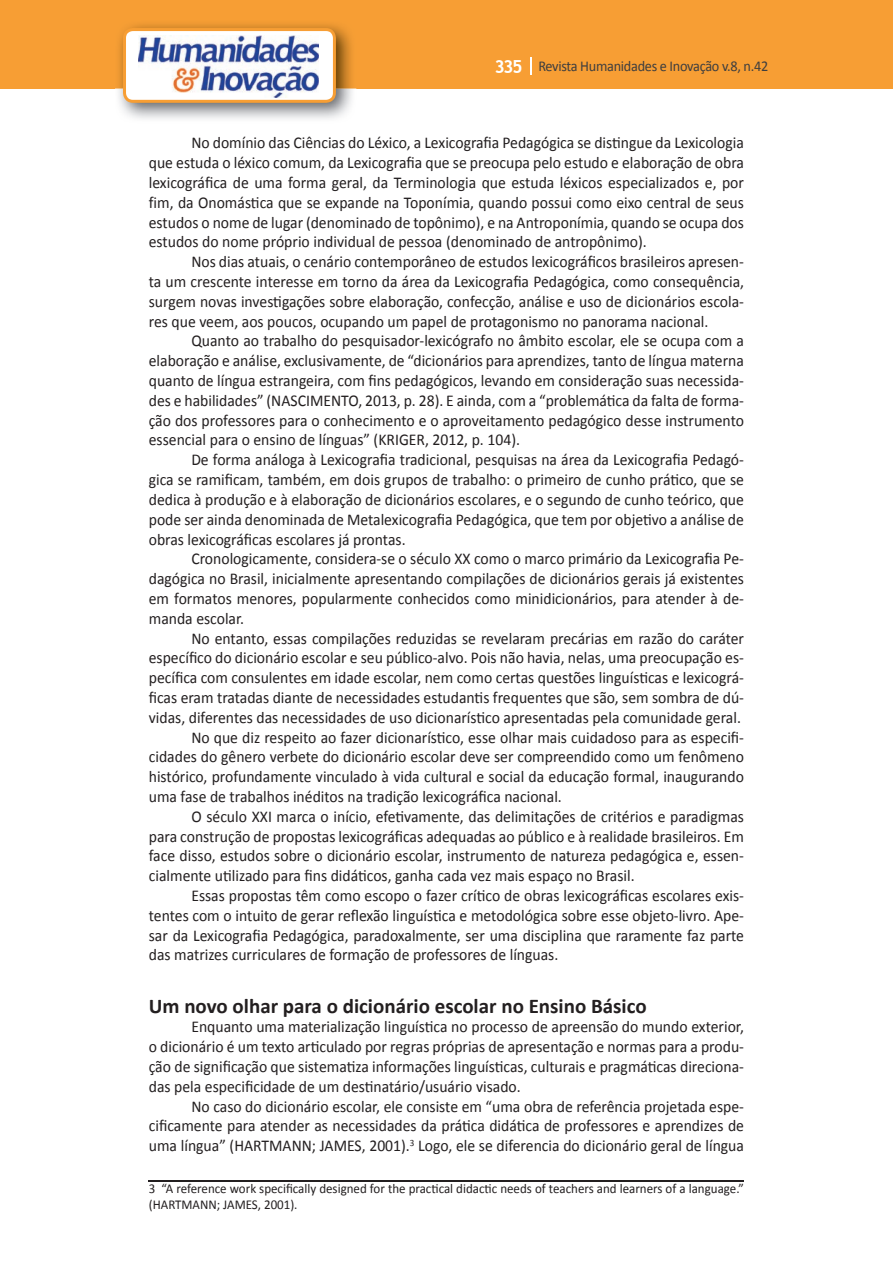
<style>
.page{position:relative;width:893px;height:1263px;background:#fff}
.page>*{position:absolute;margin:0;border:0;box-sizing:border-box;transform-origin:0 0}
.t1{font:700 21px "Calibri";color:#231f20}
.t2{font:16.5px/19.8px "Calibri";color:#231f20;text-align:justify;scale:.95 1}
.t3{font:15px "Calibri";letter-spacing:-.02em;color:#3e3e3f;scale:.95 1}
.t4{font:13.5px/16.2px "Calibri";color:#231f20;scale:.96 1}
.s1{font-family:"Trebuchet MS";font-weight:700;font-size:18px;color:#fff}
</style>
<div class="page">
<div style="left:0;top:0;width:893px;height:88px;background:#f79e34"></div>
<svg style="left:530px;top:57px;width:2px;height:18px"></svg>
<img style="left:115px;top:24px;width:241px;height:95px">
<svg style="left:123px;top:28px;width:213px;height:75px"></svg>
<hr style="left:149px;top:1180px;width:595px;height:1px;background:#231f20">
<p class="t3" style="left:495px;top:57px;width:290px"><span class="s1">335</span> Revista Humanidades e Inovação v.8, n.42</p>
<p class="t2" style="left:149px;top:133px;width:628px;text-indent:43px">No domínio das Ciências do Léxico, a Lexicografia Pedagógica se distingue da Lexicologia que estuda o léxico comum, da Lexicografia que se preocupa pelo estudo e elaboração de obra lexicográfica de uma forma geral, da Terminologia que estuda léxicos especializados e, por fim, da Onomástica que se expande na Toponímia, quando possui como eixo central de seus estudos o nome de lugar (denominado de topônimo), e na Antroponímia, quando se ocupa dos estudos do nome próprio individual de pessoa (denominado de antropônimo).</p>
<p class="t2" style="left:149px;top:252px;width:628px;text-indent:43px">Nos dias atuais, o cenário contemporâneo de estudos lexicográficos brasileiros apresen&shy;ta um crescente interesse em torno da área da Lexicografia Pedagógica, como consequência, surgem novas investigações sobre elaboração, confecção, análise e uso de dicionários escola&shy;res que veem, aos poucos, ocupando um papel de protagonismo no panorama nacional.</p>
<p class="t2" style="left:149px;top:331px;width:628px;text-indent:43px">Quanto ao trabalho do pesquisador-lexicógrafo no âmbito escolar, ele se ocupa com a elaboração e análise, exclusivamente, de “dicionários para aprendizes, tanto de língua materna quanto de língua estrangeira, com fins pedagógicos, levando em consideração suas necessida&shy;des e habilidades” (NASCIMENTO, 2013, p. 28). E ainda, com a “problemática da falta de forma&shy;ção dos professores para o conhecimento e o aproveitamento pedagógico desse instrumento essencial para o ensino de línguas” (KRIGER, 2012, p. 104).</p>
<p class="t2" style="left:149px;top:450px;width:628px;text-indent:43px">De forma análoga à Lexicografia tradicional, pesquisas na área da Lexicografia Pedagó&shy;gica se ramificam, também, em dois grupos de trabalho: o primeiro de cunho prático, que se dedica à produção e à elaboração de dicionários escolares, e o segundo de cunho teórico, que pode ser ainda denominada de Metalexicografia Pedagógica, que tem por objetivo a análise de obras lexicográficas escolares já prontas.</p>
<p class="t2" style="left:149px;top:549px;width:628px;text-indent:43px">Cronologicamente, considera-se o século XX como o marco primário da Lexicografia Pe&shy;dagógica no Brasil, inicialmente apresentando compilações de dicionários gerais já existentes em formatos menores, popularmente conhecidos como minidicionários, para atender à de&shy;manda escolar.</p>
<p class="t2" style="left:191px;top:628px;width:583px">No entanto, essas compilações reduzidas se revelaram precárias em razão do caráter</p>
<p class="t2" style="left:149px;top:648px;width:628px">específico do dicionário escolar e seu público-alvo. Pois não havia, nelas, uma preocupação es-</p>
<p class="t2" style="left:149px;top:668px;width:628px">pecífica com consulentes em idade escolar, nem como certas questões linguísticas e lexicográ-</p>
<p class="t2" style="left:149px;top:688px;width:628px">ficas eram tratadas diante de necessidades estudantis frequentes que são, sem sombra de dú-</p>
<p class="t2" style="left:149px;top:707px;width:625px">vidas, diferentes das necessidades de uso dicionarístico apresentadas pela comunidade geral.</p>
<p class="t2" style="left:191px;top:727px;width:583px">No que diz respeito ao fazer dicionarístico, esse olhar mais cuidadoso para as especifi-</p>
<p class="t2" style="left:149px;top:747px;width:628px">cidades do gênero verbete do dicionário escolar deve ser compreendido como um fenômeno</p>
<p class="t2" style="left:149px;top:767px;width:628px">histórico, profundamente vinculado à vida cultural e social da educação formal, inaugurando</p>
<p class="t2" style="left:149px;top:787px;width:436px">uma fase de trabalhos inéditos na tradição lexicográfica nacional.</p>
<p class="t2" style="left:191px;top:806px;width:583px">O século XXI marca o início, efetivamente, das delimitações de critérios e paradigmas</p>
<p class="t2" style="left:149px;top:826px;width:628px">para construção de propostas lexicográficas adequadas ao público e à realidade brasileiros. Em</p>
<p class="t2" style="left:149px;top:846px;width:628px">face disso, estudos sobre o dicionário escolar, instrumento de natureza pedagógica e, essen-</p>
<p class="t2" style="left:149px;top:866px;width:513px">cialmente utilizado para fins didáticos, ganha cada vez mais espaço no Brasil.</p>
<p class="t2" style="left:191px;top:886px;width:583px">Essas propostas têm como escopo o fazer crítico de obras lexicográficas escolares exis-</p>
<p class="t2" style="left:149px;top:905px;width:628px">tentes com o intuito de gerar reflexão linguística e metodológica sobre esse objeto-livro. Ape-</p>
<p class="t2" style="left:149px;top:925px;width:628px">sar da Lexicografia Pedagógica, paradoxalmente, ser uma disciplina que raramente faz parte</p>
<p class="t2" style="left:149px;top:945px;width:433px">das matrizes curriculares de formação de professores de línguas.</p>
<p class="t1" style="left:149px;top:992px;width:499px">Um novo olhar para o dicionário escolar no Ensino Básico</p>
<p class="t2" style="left:149px;top:1017px;width:628px;text-indent:43px">Enquanto uma materialização linguística no processo de apreensão do mundo exterior, o dicionário é um texto articulado por regras próprias de apresentação e normas para a produ&shy;ção de significação que sistematiza informações linguísticas, culturais e pragmáticas direciona&shy;das pela especificidade de um destinatário/usuário visado.</p>
<p class="t2" style="left:149px;top:1096px;width:628px;text-indent:43px">No caso do dicionário escolar, ele consiste em “uma obra de referência projetada espe&shy;cificamente para atender as necessidades da prática didática de professores e aprendizes de uma língua” (HARTMANN; JAMES, 2001).<sup>3</sup> Logo, ele se diferencia do dicionário geral de língua</p>
<p class="t4" style="left:149px;top:1180px;width:621px">3 “A reference work specifically designed for the practical didactic needs of teachers and learners of a language.” (HARTMANN; JAMES, 2001).</p>
</div>
